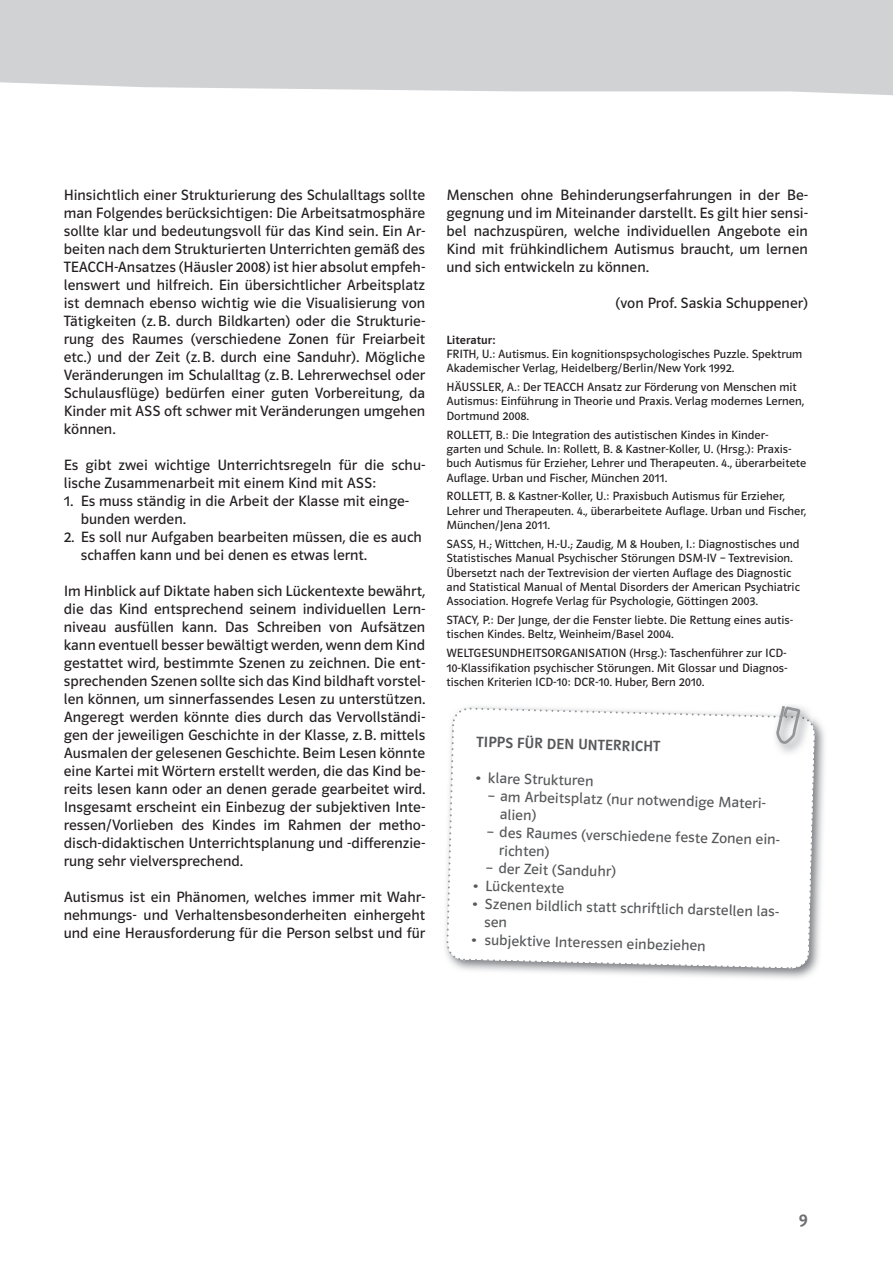
<style>
.page{position:relative;width:893px;height:1263px;background:#fff}
.page>*{position:absolute;margin:0;border:0;box-sizing:border-box;transform-origin:0 0}
.t1{font:18px "Polo AN11 K Krftg";color:#6c6d70}
.t2{font:15px/18px "Polo AN11 K Buch";color:#231f20;text-align:justify}
.t3{font:15px/18.9px "Polo AN11 K Buch";color:#57585a}
.t4{font:15px "Polo AN11 K Krftg";color:#57585a}
.t5{font:12px/14.4px "Polo AN11 K Buch";color:#231f20}
.t6{font:12px "Polo AN11 K Krftg";color:#231f20}
</style>
<div class="page">
<div style="left:0;top:0;width:893px;height:95px;background:#d1d2d4"></div>
<svg style="left:446px;top:705px;width:370px;height:265px"></svg>
<p class="t2" style="left:64px;top:186px;width:363px">Hinsichtlich einer Strukturierung des Schulalltags sollte man Folgendes berücksichtigen: Die Arbeitsatmosphäre sollte klar und bedeutungsvoll für das Kind sein. Ein Ar&shy;beiten nach dem Strukturierten Unterrichten gemäß des TEACCH-Ansatzes (Häusler 2008) ist hier absolut empfeh&shy;lenswert und hilfreich. Ein übersichtlicher Arbeitsplatz ist demnach ebenso wichtig wie die Visualisierung von Tätigkeiten (z. B. durch Bildkarten) oder die Strukturie&shy;rung des Raumes (verschiedene Zonen für Freiarbeit etc.) und der Zeit (z. B. durch eine Sanduhr). Mögliche Veränderungen im Schulalltag (z. B. Lehrerwechsel oder Schulausflüge) bedürfen einer guten Vorbereitung, da Kinder mit ASS oft schwer mit Veränderungen umgehen können.</p>
<p class="t2" style="left:64px;top:456px;width:363px">Es gibt zwei wichtige Unterrichtsregeln für die schu&shy;lische Zusammenarbeit mit einem Kind mit ASS:</p>
<p class="t2" style="left:81px;top:492px;width:330px;text-indent:-17px">1. Es muss ständig in die Arbeit der Klasse mit einge&shy;bunden werden.</p>
<p class="t2" style="left:81px;top:528px;width:343px;text-indent:-17px">2. Es soll nur Aufgaben bearbeiten müssen, die es auch schaffen kann und bei denen es etwas lernt.</p>
<p class="t2" style="left:64px;top:582px;width:363px">Im Hinblick auf Diktate haben sich Lückentexte bewährt, die das Kind entsprechend seinem individuellen Lern&shy;niveau ausfüllen kann. Das Schreiben von Aufsätzen kann eventuell besser bewältigt werden, wenn dem Kind gestattet wird, bestimmte Szenen zu zeichnen. Die ent&shy;sprechenden Szenen sollte sich das Kind bildhaft vorstel&shy;len können, um sinnerfassendes Lesen zu unterstützen.<br>Angeregt werden könnte dies durch das Vervollständi&shy;gen der jeweiligen Geschichte in der Klasse, z. B. mittels Ausmalen der gelesenen Geschichte. Beim Lesen könnte eine Kartei mit Wörtern erstellt werden, die das Kind be&shy;reits lesen kann oder an denen gerade gearbeitet wird.<br>Insgesamt erscheint ein Einbezug der subjektiven Inte&shy;ressen/Vorlieben des Kindes im Rahmen der metho&shy;disch-didaktischen Unterrichtsplanung und -differenzie&shy;rung sehr vielversprechend.</p>
<p class="t2" style="left:64px;top:888px;width:363px">Autismus ist ein Phänomen, welches immer mit Wahr&shy;nehmungs- und Verhaltensbesonderheiten einhergeht und eine Herausforderung für die Person selbst und für</p>
<p class="t2" style="left:446px;top:186px;width:363px">Menschen ohne Behinderungserfahrungen in der Be&shy;gegnung und im Miteinander darstellt. Es gilt hier sensi&shy;bel nachzuspüren, welche individuellen Angebote ein Kind mit frühkindlichem Autismus braucht, um lernen und sich entwickeln zu können.</p>
<p class="t2" style="left:616px;top:294px;width:194px">(von Prof. Saskia Schuppener)</p>
<p class="t6" style="left:446px;top:333px;width:50px">Literatur:</p>
<p class="t5" style="left:446px;top:347px;width:357px">FRITH, U.: Autismus. Ein kognitionspsychologisches Puzzle. Spektrum<br>Akademischer Verlag, Heidelberg/Berlin/New York 1992.</p>
<p class="t5" style="left:446px;top:380px;width:359px">HÄUSSLER, A.: Der TEACCH Ansatz zur Förderung von Menschen mit<br>Autismus: Einführung in Theorie und Praxis. Verlag modernes Lernen,<br>Dortmund 2008.</p>
<p class="t5" style="left:446px;top:427px;width:361px">ROLLETT, B.: Die Integration des autistischen Kindes in Kinder-<br>garten und Schule. In: Rollett, B. &amp; Kastner-Koller, U. (Hrsg.): Praxis&shy;buch Autis mus für Erzieher, Lehrer und Therapeuten. 4., überarbeitete Auflage. Urban und Fischer, München 2011.</p>
<p class="t5" style="left:446px;top:489px;width:362px">ROLLETT, B. &amp; Kastner-Koller, U.: Praxisbuch Autismus für Erzieher,<br>Lehrer und Therapeuten. 4., überarbeitete Auflage. Urban und Fischer,<br>München/Jena 2011.</p>
<p class="t5" style="left:446px;top:537px;width:355px">SASS, H.; Wittchen, H.-U.; Zaudig, M &amp; Houben, I.: Diagnostisches und Statistisches Manual Psychischer Störungen DSM-IV – Textrevision.<br>Übersetzt nach der Textrevision der vierten Auflage des Diagnostic and Statistical Manual of Mental Disorders der American Psychiatric Association. Hogrefe Verlag für Psychologie, Göttingen 2003.</p>
<p class="t5" style="left:446px;top:613px;width:348px">STACY, P.: Der Junge, der die Fenster liebte. Die Rettung eines autis&shy;tischen Kindes. Beltz, Weinheim/Basel 2004.</p>
<p class="t5" style="left:446px;top:646px;width:342px;text-align:justify">WELTGESUNDHEITSORGANISATION (Hrsg.): Taschenführer zur ICD-10-Klassifikation psychischer Störungen. Mit Glossar und Diagnos&shy;tischen Kriterien ICD-10: DCR-10. Huber, Bern 2010.</p>
<p class="t4" style="left:477px;top:733px;width:185px;rotate:2deg">TIPPS FÜR DEN UNTERRICHT</p>
<p class="t3" style="left:476px;top:768px;width:120px;rotate:2deg">• klare Strukturen</p>
<p class="t3" style="left:501px;top:786px;width:270px;text-indent:-13px;rotate:2deg">– am Arbeitsplatz (nur notwendige Materi&shy;alien)</p>
<p class="t3" style="left:500px;top:822px;width:285px;text-indent:-13px;rotate:2deg">– des Raumes (verschiedene feste Zonen ein&shy;richten)</p>
<p class="t3" style="left:486px;top:858px;width:132px;rotate:2deg">– der Zeit (Sanduhr)</p>
<p class="t3" style="left:473px;top:876px;width:93px;rotate:2deg">• Lückentexte</p>
<p class="t3" style="left:485px;top:893px;width:299px;text-indent:-13px;rotate:2deg">• Szenen bildlich statt schriftlich darstellen las&shy;sen</p>
<p class="t3" style="left:471px;top:929px;width:236px;rotate:2deg">• subjektive Interessen einbeziehen</p>
<p class="t1" style="left:799px;top:1210px;width:10px">9</p>
</div>
